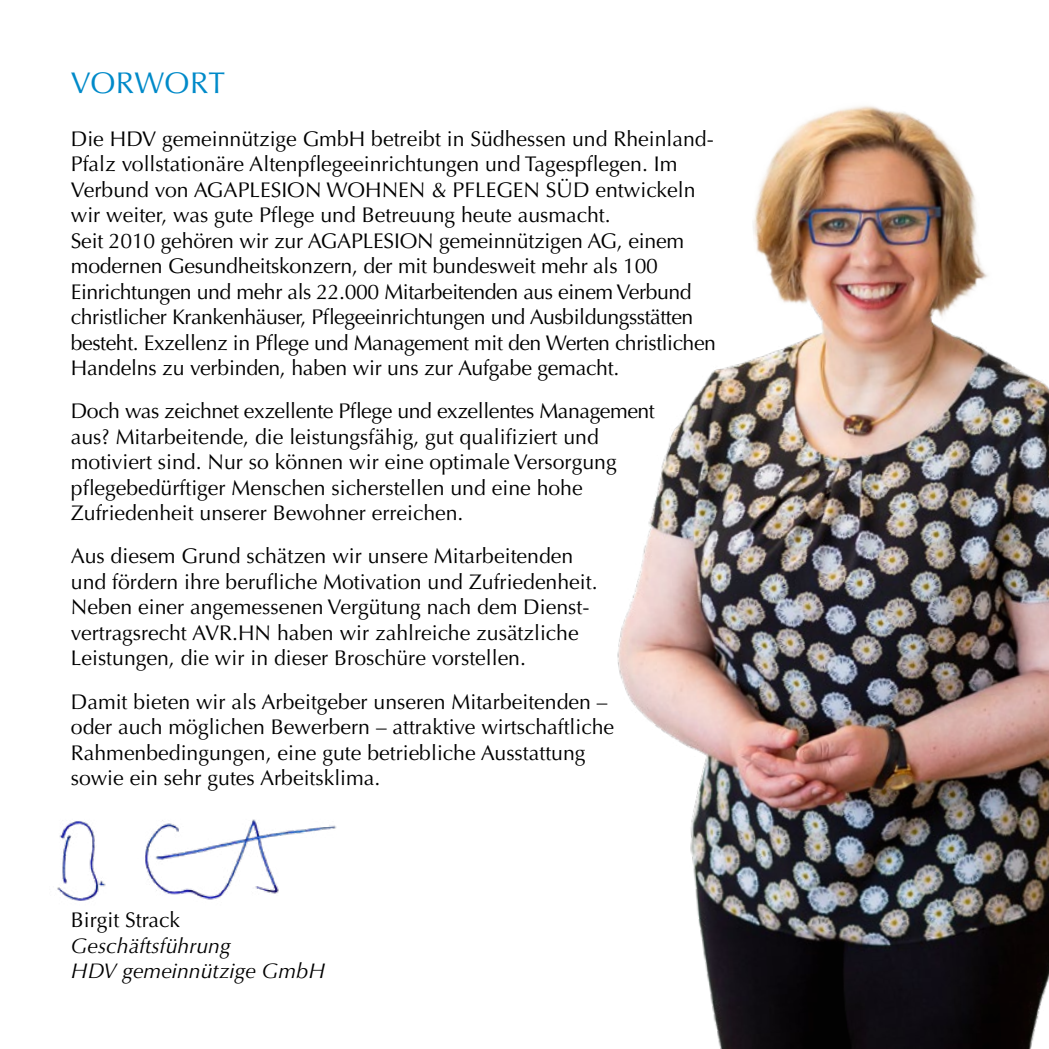
<style>
.page{position:relative;width:1049px;height:1049px;background:#fff}
.page>*{position:absolute;margin:0;border:0;box-sizing:border-box;transform-origin:0 0}
.t1{font:30px "Optima LT Pro";color:#008ac9}
.t2{font:21.25px/25.5px "Optima LT Pro";color:#000}
.t3{font:italic 21.25px/25.5px "Optima LT Pro";color:#000}
</style>
<div class="page">
<img style="left:57px;top:819px;width:280px;height:82px">
<img style="left:617px;top:105px;width:432px;height:944px">
<h1 class="t1" style="left:71px;top:64px;width:156px">VORWORT</h1>
<p class="t2" style="left:71px;top:126px;width:647px">Die HDV gemeinnützige GmbH betreibt in Südhessen und Rheinland-Pfalz vollstationäre Altenpflegeeinrichtungen und Tagespflegen. Im Verbund von AGAPLESION WOHNEN &amp; PFLEGEN SÜD entwickeln wir weiter, was gute Pflege und Betreuung heute ausmacht.<br>Seit 2010 gehören wir zur AGAPLESION gemeinnützigen AG, einem modernen Gesundheitskonzern, der mit bundesweit mehr als 100<br>Einrichtungen und mehr als 22.000 Mitarbeitenden aus einem Verbund christlicher Krankenhäuser, Pflegeeinrichtungen und Ausbildungsstätten besteht. Exzellenz in Pflege und Management mit den Werten christlichen Handelns zu verbinden, haben wir uns zur Aufgabe gemacht.</p>
<p class="t2" style="left:71px;top:399px;width:585px">Doch was zeichnet exzellente Pflege und exzellentes Management aus? Mitarbeitende, die leistungsfähig, gut qualifiziert und motiviert sind. Nur so können wir eine optimale Versorgung pflegebedürftiger Menschen sicherstellen und eine hohe Zufriedenheit unserer Bewohner erreichen.</p>
<p class="t2" style="left:71px;top:544px;width:528px">Aus diesem Grund schätzen wir unsere Mitarbeitenden und fördern ihre berufliche Motivation und Zufriedenheit.<br>Neben einer angemessenen Vergütung nach dem Dienst&shy;vertragsrecht AVR.HN haben wir zahlreiche zusätzliche Leistungen, die wir in dieser Broschüre vorstellen.</p>
<p class="t2" style="left:71px;top:689px;width:545px">Damit bieten wir als Arbeitgeber unseren Mitarbeitenden – oder auch möglichen Bewerbern – attraktive wirtschaftliche Rahmenbedingungen, eine gute betriebliche Ausstattung sowie ein sehr gutes Arbeitsklima.</p>
<p class="t2" style="left:71px;top:907px;width:111px">Birgit Strack</p>
<p class="t3" style="left:71px;top:933px;width:256px">Geschäftsführung<br>HDV gemeinnützige GmbH</p>
</div>
